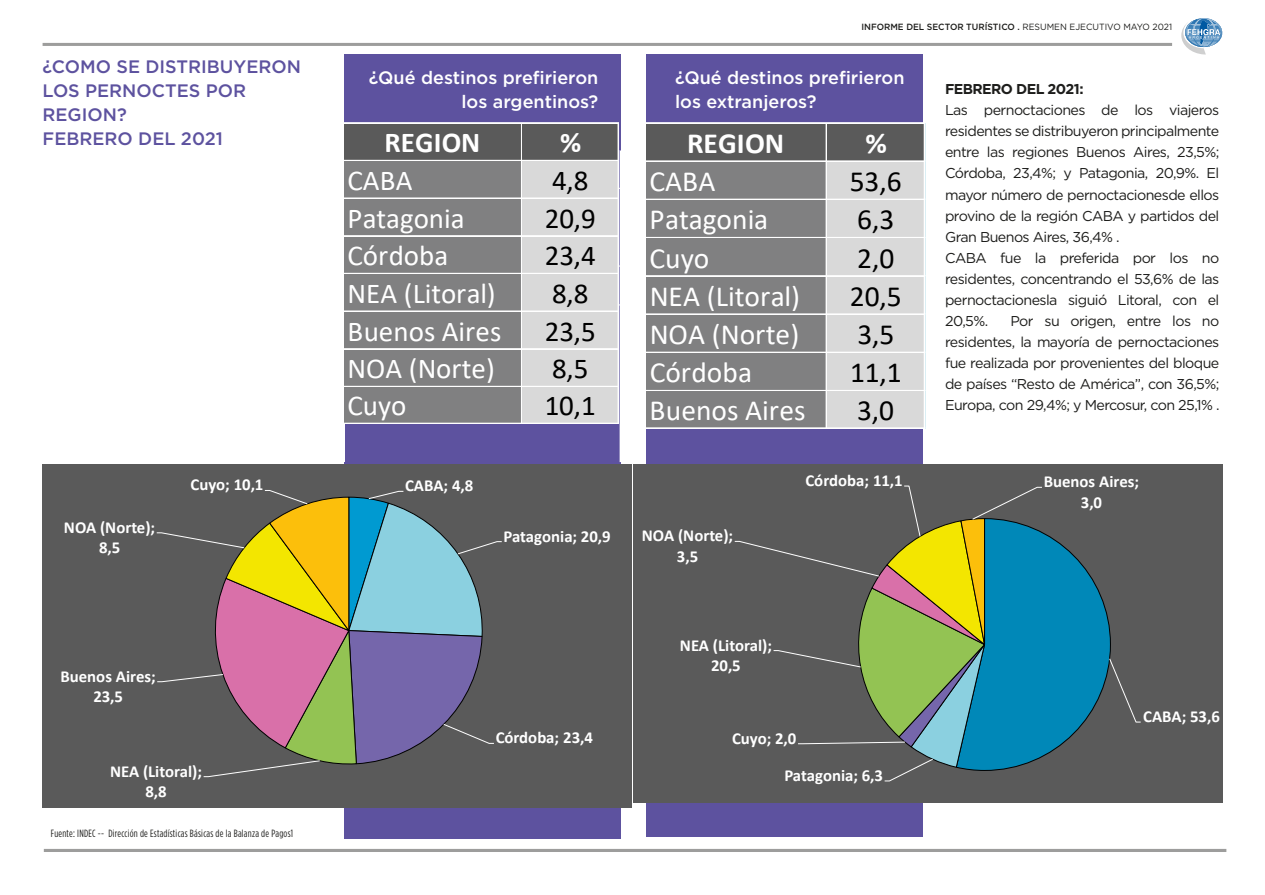
<style>
.page{position:relative;width:1265px;height:895px;background:#fff}
.page>*{position:absolute;margin:0;border:0;box-sizing:border-box;transform-origin:0 0}
.t1{font:29.25px "Calibri";color:#fff}
.t2{font:29.25px "Calibri";color:#000}
.t3{font:700 29.25px "Calibri";color:#fff}
.t4{font:28.8px "Calibri";color:#fff}
.t5{font:28.8px "Calibri";letter-spacing:-.005em;color:#000}
.t6{font:700 28.8px "Calibri";color:#fff}
.t7{font:500 18px/24px "Gotham";color:#fff;text-align:right}
.t8{font:500 18px/24px "Gotham";color:#5d529f}
.t9{font:700 16.8px/20.5px "Calibri";color:#fff;text-align:center}
.t10{font:14.25px/21px "Gotham";letter-spacing:-.04em;color:#1d1d1b}
.t11{font:700 14.25px "Gotham";letter-spacing:-.04em;color:#1d1d1b}
.t12{font:10.5px "Gotham Condensed";letter-spacing:.025em;color:#1d1d1b}
.t13{font:500 9px "Gotham";color:#1d1d1b;scale:.96 1}
.s1{font-weight:400}
</style>
<div class="page">
<div style="left:344px;top:55px;width:276px;height:783px;background:#5d529f"></div>
<div style="left:646px;top:55px;width:277px;height:782px;background:#5d529f"></div>
<hr style="left:44px;top:848px;width:1182px;height:3px;background:#9d9d9c">
<svg style="left:1181px;top:18px;width:42px;height:37px"></svg>
<hr style="left:43px;top:43px;width:1128px;height:3px;background:#9d9d9c">
<hr style="left:344px;top:188px;width:277px;height:1px;background:#fff">
<hr style="left:344px;top:266px;width:277px;height:1px;background:#fff">
<hr style="left:344px;top:304px;width:277px;height:1px;background:#fff">
<div style="left:343px;top:123px;width:276px;height:38px;background:#5a5a5a"></div>
<div style="left:343px;top:160px;width:179px;height:264px;background:#808081"></div>
<div style="left:521px;top:160px;width:98px;height:264px;background:#d9d9d9"></div>
<hr style="left:343px;top:123px;width:276px;height:1px;background:#fff">
<hr style="left:343px;top:160px;width:276px;height:1px;background:#fff">
<hr style="left:343px;top:198px;width:276px;height:1px;background:#fff">
<hr style="left:343px;top:235px;width:276px;height:1px;background:#fff">
<hr style="left:343px;top:273px;width:276px;height:1px;background:#fff">
<hr style="left:343px;top:311px;width:276px;height:1px;background:#fff">
<hr style="left:343px;top:348px;width:276px;height:1px;background:#fff">
<hr style="left:343px;top:386px;width:276px;height:1px;background:#fff">
<hr style="left:343px;top:123px;width:1px;height:301px;background:#fff">
<hr style="left:521px;top:123px;width:1px;height:301px;background:#fff">
<hr style="left:343px;top:423px;width:276px;height:1px;background:#fff">
<hr style="left:617px;top:123px;width:1px;height:301px;background:#fff">
<hr style="left:618px;top:123px;width:1px;height:301px;background:#fff">
<div style="left:645px;top:123px;width:280px;height:39px;background:#5a5a5a"></div>
<div style="left:645px;top:161px;width:181px;height:267px;background:#808081"></div>
<div style="left:826px;top:161px;width:99px;height:267px;background:#d9d9d9"></div>
<hr style="left:645px;top:123px;width:280px;height:1px;background:#fff">
<hr style="left:645px;top:161px;width:280px;height:1px;background:#fff">
<hr style="left:645px;top:199px;width:280px;height:1px;background:#fff">
<hr style="left:645px;top:237px;width:280px;height:1px;background:#fff">
<hr style="left:645px;top:275px;width:280px;height:1px;background:#fff">
<hr style="left:645px;top:313px;width:280px;height:1px;background:#fff">
<hr style="left:645px;top:314px;width:280px;height:1px;background:#fff">
<hr style="left:645px;top:352px;width:280px;height:1px;background:#fff">
<hr style="left:825px;top:123px;width:1px;height:305px;background:#fff">
<hr style="left:826px;top:123px;width:1px;height:305px;background:#fff">
<hr style="left:645px;top:427px;width:280px;height:1px;background:#fff">
<hr style="left:645px;top:428px;width:280px;height:1px;background:#fff">
<hr style="left:923px;top:123px;width:1px;height:305px;background:#fff">
<hr style="left:924px;top:123px;width:1px;height:305px;background:#fff">
<hr style="left:645px;top:390px;width:280px;height:1px;background:#fff">
<div style="left:42px;top:464px;width:589px;height:343px;background:#5a5a5a"></div>
<svg style="left:156px;top:490px;width:346px;height:287px"></svg>
<div style="left:633px;top:464px;width:589px;height:338px;background:#5a5a5a"></div>
<svg style="left:734px;top:485px;width:407px;height:296px"></svg>
<p class="t8" style="left:43px;top:55px;width:260px">¿COMO SE DISTRIBUYERON<br>LOS PERNOCTES POR<br>REGION?<br>FEBRERO DEL 2021</p>
<p class="t9" style="left:64px;top:516px;width:93px">NOA (Norte);<br>8,5</p>
<p class="t9" style="left:191px;top:474px;width:74px">Cuyo; 10,1</p>
<p class="t9" style="left:60px;top:665px;width:97px">Buenos Aires;<br>23,5</p>
<p class="t9" style="left:110px;top:760px;width:93px">NEA (Litoral);<br>8,8</p>
<p class="t12" style="left:51px;top:827px;width:244px">Fuente: INDEC -- Dirección de Estadísticas Básicas de la Balanza de Pagos1</p>
<p class="t13" style="left:861px;top:20px;width:325px">INFORME DEL SECTOR TURÍSTICO . <span class="s1">RESUMEN EJECUTIVO MAYO 2021</span></p>
<p class="t7" style="left:369px;top:65px;width:231px">¿Qué destinos prefirieron los argentinos?</p>
<p class="t7" style="left:675px;top:65px;width:231px;text-align:left">¿Qué destinos prefirieron los extranjeros?</p>
<h2 class="t6" style="left:384px;top:122px;width:97px">REGION</h2>
<h2 class="t6" style="left:560px;top:122px;width:23px">%</h2>
<h2 class="t4" style="left:347px;top:160px;width:67px">CABA</h2>
<h2 class="t5" style="left:552px;top:160px;width:38px">4,8</h2>
<h2 class="t4" style="left:347px;top:198px;width:118px">Patagonia</h2>
<h2 class="t5" style="left:545px;top:198px;width:52px">20,9</h2>
<h2 class="t4" style="left:347px;top:236px;width:102px">Córdoba</h2>
<h2 class="t5" style="left:545px;top:236px;width:52px">23,4</h2>
<h2 class="t4" style="left:347px;top:273px;width:149px">NEA (Litoral)</h2>
<h2 class="t5" style="left:552px;top:273px;width:38px">8,8</h2>
<h2 class="t4" style="left:347px;top:311px;width:155px">Buenos Aires</h2>
<h2 class="t5" style="left:545px;top:311px;width:52px">23,5</h2>
<h2 class="t4" style="left:347px;top:349px;width:149px">NOA (Norte)</h2>
<h2 class="t5" style="left:552px;top:349px;width:38px">8,5</h2>
<h2 class="t4" style="left:347px;top:385px;width:60px">Cuyo</h2>
<h2 class="t5" style="left:545px;top:385px;width:52px">10,1</h2>
<h1 class="t3" style="left:687px;top:122px;width:99px">REGION</h1>
<h1 class="t3" style="left:865px;top:122px;width:23px">%</h1>
<h1 class="t1" style="left:649px;top:161px;width:68px">CABA</h1>
<h1 class="t2" style="left:849px;top:161px;width:53px">53,6</h1>
<h1 class="t1" style="left:649px;top:199px;width:120px">Patagonia</h1>
<h1 class="t2" style="left:857px;top:199px;width:39px">6,3</h1>
<h1 class="t1" style="left:649px;top:237px;width:61px">Cuyo</h1>
<h1 class="t2" style="left:857px;top:237px;width:39px">2,0</h1>
<h1 class="t1" style="left:649px;top:276px;width:152px">NEA (Litoral)</h1>
<h1 class="t2" style="left:850px;top:276px;width:53px">20,5</h1>
<h1 class="t1" style="left:649px;top:314px;width:151px">NOA (Norte)</h1>
<h1 class="t2" style="left:857px;top:314px;width:39px">3,5</h1>
<h1 class="t1" style="left:649px;top:352px;width:104px">Córdoba</h1>
<h1 class="t2" style="left:850px;top:352px;width:53px">11,1</h1>
<h1 class="t1" style="left:649px;top:389px;width:158px">Buenos Aires</h1>
<h1 class="t2" style="left:857px;top:389px;width:39px">3,0</h1>
<p class="t11" style="left:945px;top:80px;width:140px">FEBRERO DEL 2021:</p>
<p class="t10" style="left:945px;top:100px;width:276px">Las pernoctaciones de los viajeros residentes se distribuyeron principalmente entre las regiones Buenos Aires, 23,5%; Córdoba, 23,4%; y Patagonia, 20,9%. El mayor número de pernoctacionesde ellos provino de la región CABA y partidos del Gran Buenos Aires, 36,4% .<br>CABA fue la preferida por los no residentes, concentrando el 53,6% de las pernoctacionesla siguió Litoral, con el 20,5%.</p>
<p class="t10" style="left:945px;top:310px;width:276px;text-align:justify;text-indent:65px">Por su origen, entre los no residentes, la mayoría de pernoctaciones fue realizada por provenientes del bloque de países “Resto de América”, con 36,5%; Europa, con 29,4%; y Mercosur, con 25,1% .</p>
<p class="t9" style="left:405px;top:475px;width:70px">CABA; 4,8</p>
<p class="t9" style="left:503px;top:525px;width:109px">Patagonia; 20,9</p>
<p class="t9" style="left:495px;top:727px;width:99px">Córdoba; 23,4</p>
<p class="t9" style="left:642px;top:525px;width:93px">NOA (Norte);<br>3,5</p>
<p class="t9" style="left:805px;top:470px;width:99px">Córdoba; 11,1</p>
<p class="t9" style="left:1043px;top:471px;width:97px">Buenos Aires;<br>3,0</p>
<p class="t9" style="left:680px;top:634px;width:93px">NEA (Litoral);<br>20,5</p>
<p class="t9" style="left:732px;top:727px;width:66px">Cuyo; 2,0</p>
<p class="t9" style="left:1143px;top:705px;width:78px">CABA; 53,6</p>
<p class="t9" style="left:784px;top:764px;width:100px">Patagonia; 6,3</p>
</div>
